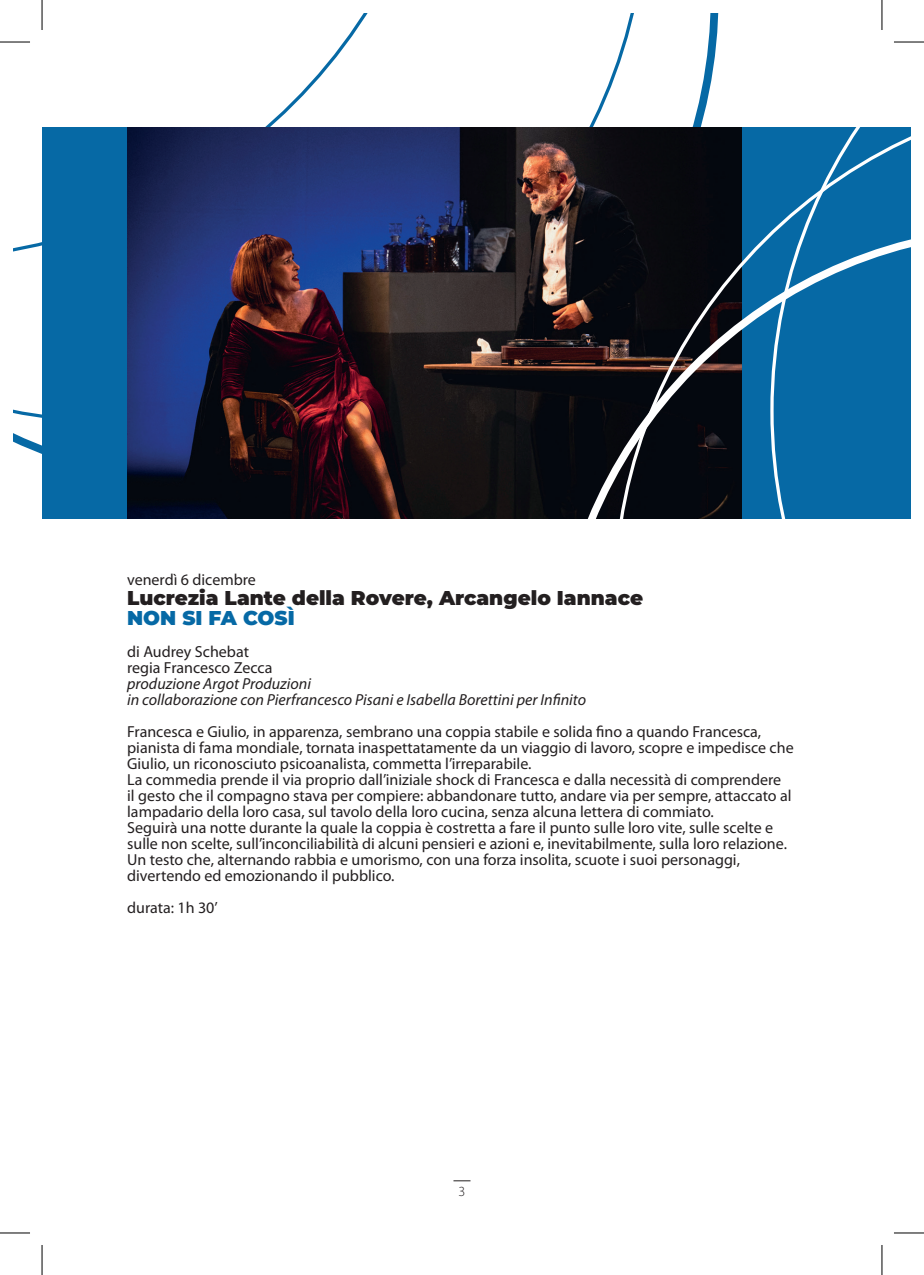
<style>
.page{position:relative;width:924px;height:1275px;background:#fff}
.page>*{position:absolute;margin:0;border:0;box-sizing:border-box;transform-origin:0 0}
.t1{font:900 20px "Montserrat";color:#231f20}
.t2{font:900 20px "Montserrat";color:#0669a5}
.t3{font:16px/16px "Myriad Pro";color:#231f20}
.t4{font:italic 16px/16px "Myriad Pro";color:#231f20}
.t5{font:300 14px "Myriad Pro";color:#231f20}
</style>
<div class="page">
<svg style="left:453px;top:1180px;width:17px;height:1px"></svg>
<svg style="left:14px;top:14px;width:353px;height:238px"></svg>
<div style="left:42px;top:127px;width:867px;height:391px;background:#0669a5"></div>
<img style="left:127px;top:127px;width:486px;height:391px">
<svg style="left:551px;top:225px;width:62px;height:294px;background:#272021"></svg>
<svg style="left:613px;top:89px;width:157px;height:430px"></svg>
<svg style="left:770px;top:14px;width:139px;height:505px"></svg>
<hr style="left:0;top:41px;width:30px;height:2px;background:#fff">
<hr style="left:893px;top:41px;width:30px;height:2px;background:#fff">
<hr style="left:41px;top:0;width:2px;height:30px;background:#fff">
<hr style="left:880px;top:0;width:2px;height:30px;background:#fff">
<hr style="left:0;top:42px;width:30px;height:1px;background:#000">
<hr style="left:893px;top:42px;width:30px;height:1px;background:#000">
<hr style="left:0;top:1232px;width:30px;height:1px;background:#000">
<hr style="left:893px;top:1232px;width:30px;height:1px;background:#000">
<hr style="left:42px;top:0;width:1px;height:30px;background:#000">
<hr style="left:42px;top:1245px;width:1px;height:30px;background:#000">
<hr style="left:881px;top:0;width:1px;height:30px;background:#000">
<hr style="left:881px;top:1245px;width:1px;height:30px;background:#000">
<p class="t3" style="left:127px;top:571px;width:130px">venerdì 6 dicembre</p>
<p class="t1" style="left:127px;top:583px;width:517px">Lucrezia Lante della Rovere, Arcangelo Iannace</p>
<p class="t2" style="left:127px;top:603px;width:169px">NON SI FA COSÌ</p>
<p class="t3" style="left:127px;top:643px;width:147px">di Audrey Schebat regia Francesco Zecca</p>
<p class="t4" style="left:127px;top:675px;width:460px">produzione Argot Produzioni<br>in collaborazione con Pierfrancesco Pisani e Isabella Borettini per Infinito</p>
<p class="t3" style="left:127px;top:723px;width:667px">Francesca e Giulio, in apparenza, sembrano una coppia stabile e solida fino a quando Francesca, pianista di fama mondiale, tornata inaspettatamente da un viaggio di lavoro, scopre e impedisce che Giulio, un riconosciuto psicoanalista, commetta l’irreparabile.<br>La commedia prende il via proprio dall’iniziale shock di Francesca e dalla necessità di comprendere<br>il gesto che il compagno stava per compiere: abbandonare tutto, andare via per sempre, attaccato al lampadario della loro casa, sul tavolo della loro cucina, senza alcuna lettera di commiato.<br>Seguirà una notte durante la quale la coppia è costretta a fare il punto sulle loro vite, sulle scelte e sulle non scelte, sull’inconciliabilità di alcuni pensieri e azioni e, inevitabilmente, sulla loro relazione.<br>Un testo che, alternando rabbia e umorismo, con una forza insolita, scuote i suoi personaggi, divertendo ed emozionando il pubblico.</p>
<p class="t3" style="left:127px;top:899px;width:92px">durata: 1h 30’</p>
<p class="t5" style="left:458px;top:1182px;width:8px">3</p>
</div>
